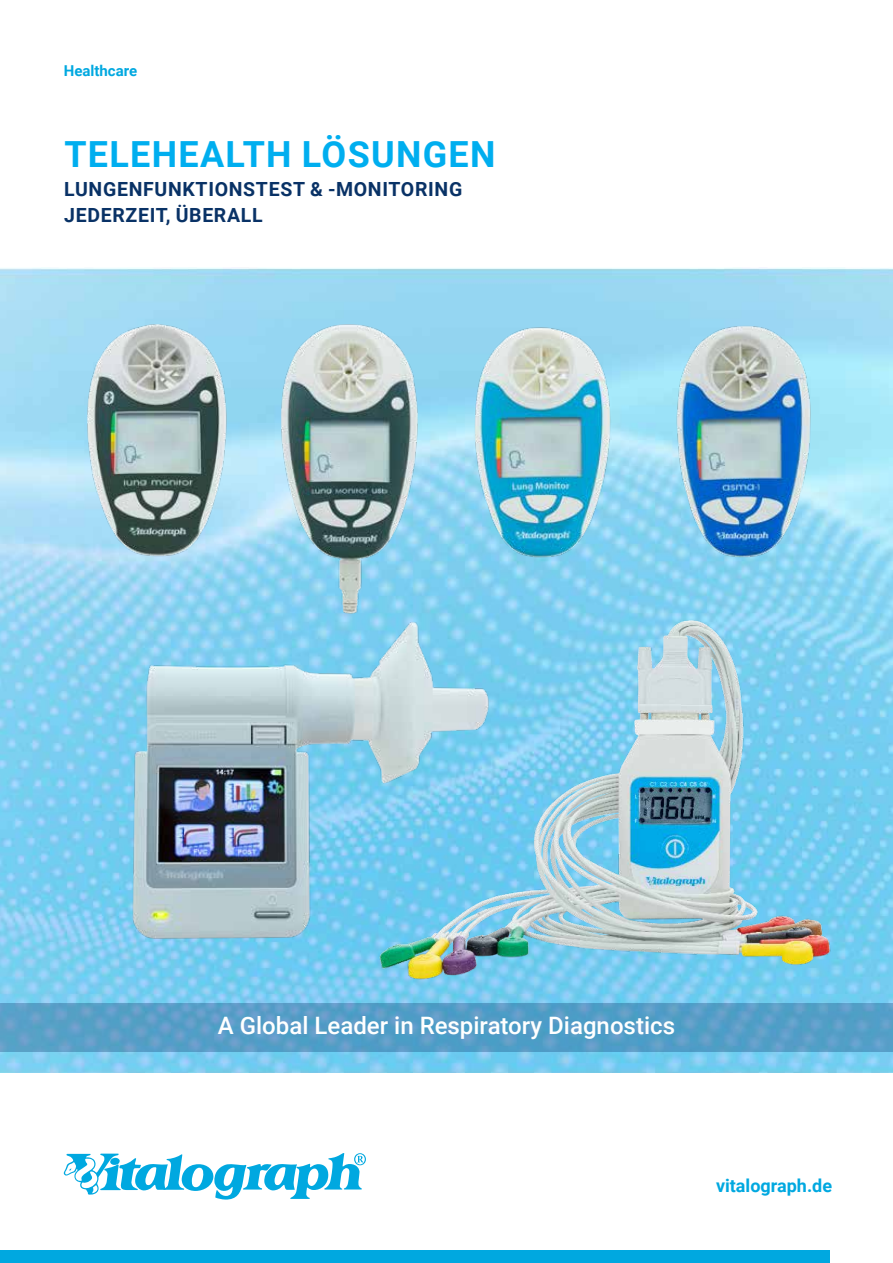
<style>
.page{position:relative;width:893px;height:1263px;background:#fff}
.page>*{position:absolute;margin:0;border:0;box-sizing:border-box;transform-origin:0 0}
.t1{font:700 36px "Roboto";letter-spacing:.035em;color:#00aeef}
.t2{font:500 24px "Roboto";color:#fff}
.t3{font:700 19.5px/25.5px "Roboto";letter-spacing:.035em;color:#093266}
.t4{font:700 18px "Roboto";color:#00a8e0}
.t5{font:700 15px "Roboto";color:#00a8e0}
</style>
<div class="page">
<img style="left:0;top:268px;width:893px;height:804px">
<svg style="left:0;top:1003px;width:893px;height:48px;background:#569ec7"></svg>
<svg style="left:64px;top:1153px;width:302px;height:46px"></svg>
<div style="left:0;top:1250px;width:829px;height:13px;background:#00a8e0"></div>
<img style="left:86px;top:321px;width:144px;height:239px">
<img style="left:279px;top:322px;width:140px;height:293px">
<img style="left:473px;top:322px;width:139px;height:238px">
<img style="left:674px;top:322px;width:140px;height:238px">
<img style="left:130px;top:619px;width:249px;height:320px">
<img style="left:379px;top:616px;width:455px;height:365px">
<p class="t5" style="left:64px;top:60px;width:75px">Healthcare</p>
<h1 class="t1" style="left:64px;top:129px;width:432px">TELEHEALTH LÖSUNGEN</h1>
<p class="t3" style="left:64px;top:176px;width:400px">LUNGENFUNKTIONSTEST &amp; -MONITORING<br>JEDERZEIT, ÜBERALL</p>
<p class="t2" style="left:218px;top:1009px;width:459px">A Global Leader in Respiratory Diagnostics</p>
<p class="t4" style="left:716px;top:1173px;width:118px">vitalograph.de</p>
</div>
